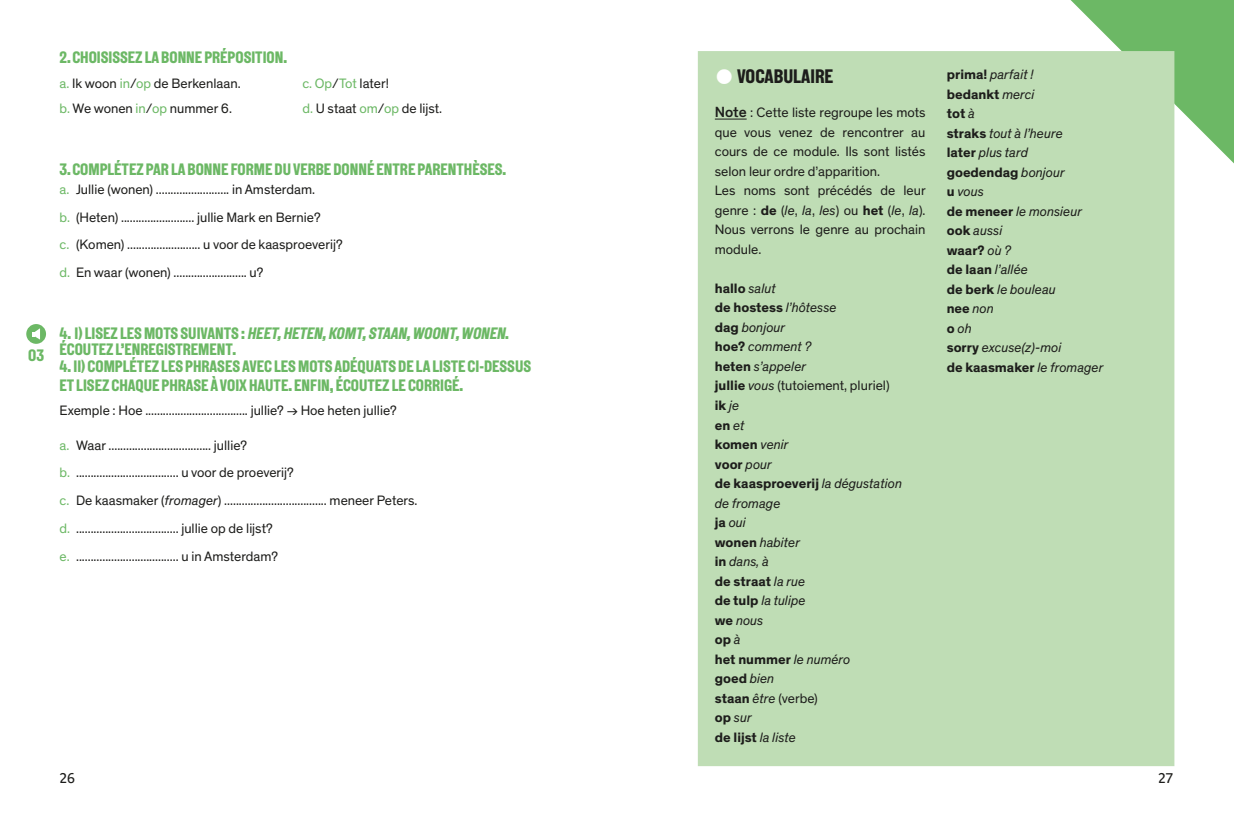
<style>
.page{position:relative;width:1234px;height:830px;background:#fff}
.page>*{position:absolute;margin:0;border:0;box-sizing:border-box;transform-origin:0 0}
.t1{font:19.5px "New Grotesk Square FIVE";color:#1d1d1b}
.t2{font:16.5px/16.5px "New Grotesk Square FIVE";color:#6cb865}
.t3{font:13.8px/27.8px "Theinhardt";color:#1d1d1b}
.t4{font:italic 13.8px/19.5px "Theinhardt";color:#1d1d1b}
.t5{font:13.8px "Parisine Plus Pro";color:#1d1d1b}
.s1{color:#6cb865}
.s2{font-style:italic}
.s3{font-weight:500;font-size:15px}
.s4{font-weight:700}
.s5{font-weight:700;font-style:normal}
.s6{font-style:normal}
.s7{font-family:"Theinhardt"}
</style>
<div class="page">
<div style="left:26px;top:324px;width:20px;height:19px;background:#6cb865;border-radius:50%"></div>
<svg style="left:32px;top:328px;width:8px;height:11px"></svg>
<div style="left:697px;top:51px;width:477px;height:714px;background:#bfddb5"></div>
<hr style="left:714px;top:119px;width:32px;height:1px;background:#1d1d1b">
<svg style="left:1070px;top:0;width:164px;height:163px"></svg>
<svg style="left:716px;top:69px;width:15px;height:15px"></svg>
<p class="t2" style="left:60px;top:50px;width:229px">2.CHOISISSEZ LA BONNE PRÉPOSITION.</p>
<p class="t3" style="left:60px;top:72px;width:182px;line-height:24.8px"><span class="s1">a.</span> Ik woon <span class="s1">in</span>/<span class="s1">op</span> de Berkenlaan. <span class="s1">b.</span> We wonen <span class="s1">in</span>/<span class="s1">op</span> nummer 6.</p>
<p class="t3" style="left:302px;top:72px;width:141px;line-height:24.8px"><span class="s1">c. Op</span>/<span class="s1">Tot</span> later!<br><span class="s1">d.</span> U staat <span class="s1">om</span>/<span class="s1">op</span> de lijst.</p>
<p class="t2" style="left:60px;top:161px;width:448px">3.COMPLÉTEZ PAR LA BONNE FORME DU VERBE DONNÉ ENTRE PARENTHÈSES.</p>
<p class="t3" style="left:60px;top:176px;width:284px"><span class="s1">a.</span> Jullie (wonen) ......................... in Amsterdam.<br><span class="s1">b.</span> (Heten) ......................... jullie Mark en Bernie?<br><span class="s1">c.</span> (Komen) ......................... u voor de kaasproeverij? <span class="s1">d.</span> En waar (wonen) ......................... u?</p>
<p class="t2" style="left:28px;top:347px;width:17px">03</p>
<p class="t2" style="left:60px;top:325px;width:450px">4 . I ) L I S E Z L E S M O T S S U I V A N T S : <span class="s2">HEET,HETEN,KOMT,STAAN,WOONT,WONEN</span>.<br>ÉCOUTEZ L’ENREGISTREMENT.</p>
<p class="t2" style="left:60px;top:356px;width:473px;line-height:19.5px">4. II) COMPLÉTEZ LES PHRASES AVEC LES MOTS ADÉQUATS DE LA LISTE CI-DESSUS<br>ET LISEZ CHAQUE PHRASE À VOIX HAUTE. ENFIN, ÉCOUTEZ LE CORRIGÉ.</p>
<p class="t3" style="left:60px;top:397px;width:338px">Exemple : Hoe ................................... jullie? → Hoe heten jullie?</p>
<p class="t3" style="left:60px;top:431px;width:359px"><span class="s1">a.</span> Waar ................................... jullie?<br><span class="s1">b.</span> ................................... u voor de proeverij?<br><span class="s1">c.</span> De kaasmaker (<span class="s2">fromager</span>) ................................... meneer Peters. <span class="s1">d.</span> ................................... jullie op de lijst?<br><span class="s1">e.</span> ................................... u in Amsterdam?</p>
<p class="t1" style="left:737px;top:64px;width:98px">VOCABULAIRE</p>
<p class="t3" style="left:714px;top:103px;width:212px;line-height:19.5px"><span class="s3">Note</span> : Cette liste regroupe les mots que vous venez de rencontrer au cours de ce module. Ils sont listés selon leur ordre d’apparition.<br>Les noms sont précédés de leur genre : <span class="s4">de</span> (<span class="s2">le</span>, <span class="s2">la</span>, <span class="s2">les</span>) ou <span class="s4">het</span> (<span class="s2">le</span>, <span class="s2">la</span>).<br>Nous verrons le genre au prochain module.</p>
<p class="t4" style="left:714px;top:279px;width:189px"><span class="s5">hallo</span> salut<br><span class="s5">de hostess</span> l’hôtesse<br><span class="s5">dag</span> bonjour<br><span class="s5">hoe?</span> comment ?<br><span class="s5">heten</span> s’appeler<br><span class="s5">jullie</span> vous <span class="s6">(tutoiement, pluriel) </span><span class="s5">ik</span> je<br><span class="s5">en</span> et<br><span class="s5">komen</span> venir<br><span class="s5">voor</span> pour<br><span class="s5">de kaasproeverij</span> la dégustation de fromage<br><span class="s5">ja</span> oui<br><span class="s5">wonen</span> habiter<br><span class="s5">in</span> dans, à<br><span class="s5">de straat</span> la rue<br><span class="s5">de tulp</span> la tulipe<br><span class="s5">we</span> nous<br><span class="s5">op</span>à<br><span class="s5">het nummer</span> le numéro<br><span class="s5">goed</span> bien<br><span class="s5">staan</span> être <span class="s6">(verbe)<br></span><span class="s5">op</span> sur<br><span class="s5">de lijst</span> la liste</p>
<p class="t4" style="left:946px;top:65px;width:158px"><span class="s5">prima!</span> parfait !<br><span class="s5">bedankt</span> merci<br><span class="s5">tot</span> à<br><span class="s5">straks</span> tout à l’heure<br><span class="s5">later</span> plus tard<br><span class="s5">goedendag</span> bonjour<br><span class="s5">u</span> vous<br><span class="s5">de meneer</span> le monsieur <span class="s5">ook</span> aussi<br><span class="s5">waar?</span> où ?<br><span class="s5">de laan</span> l’allée<br><span class="s5">de berk</span> le bouleau<br><span class="s5">nee</span> non<br><span class="s5">o</span>oh<br><span class="s5">sorry</span> excuse(z)-moi<br><span class="s5">de kaasmaker</span> le fromager</p>
<p class="t5" style="left:51px;top:766px;width:25px"><span class="s7">3</span>26</p>
<p class="t3" style="left:1166px;top:764px;width:18px">33</p>
<p class="t5" style="left:1157px;top:766px;width:17px">27</p>
</div>
